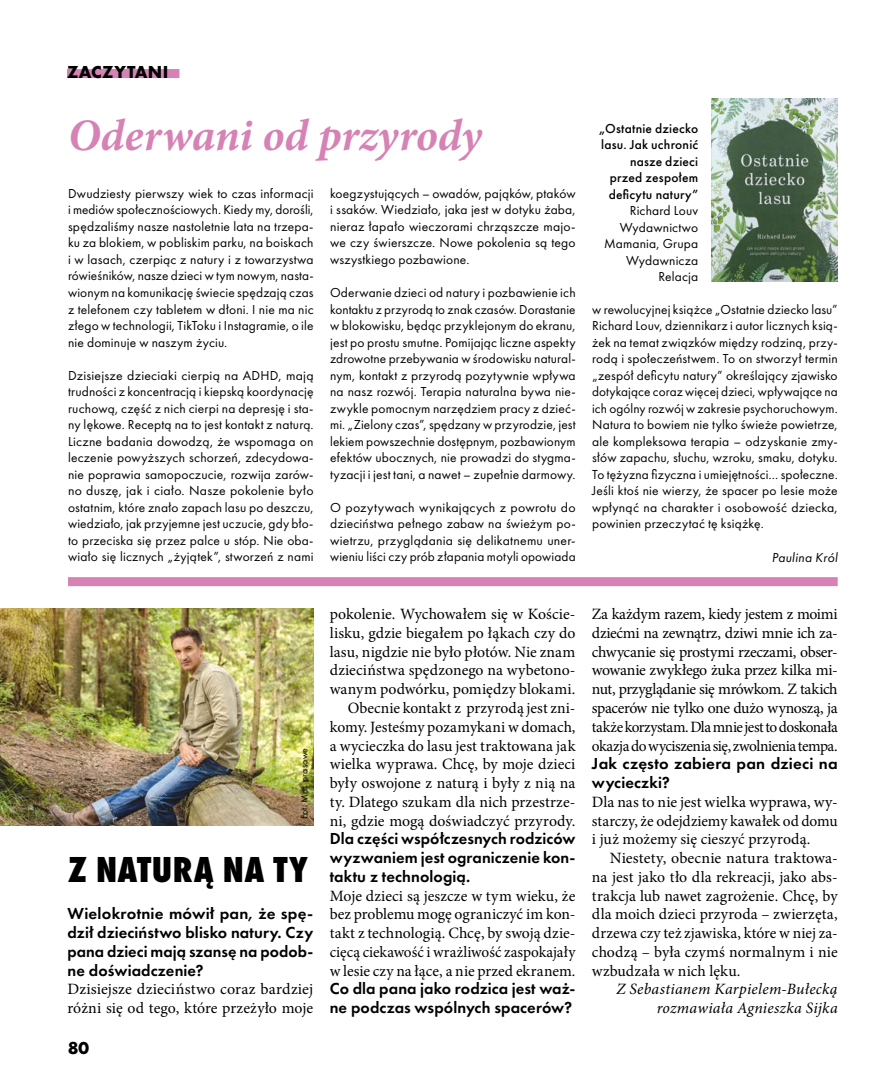
<style>
.page{position:relative;width:893px;height:1085px;background:#fff}
.page>*{position:absolute;margin:0;border:0;box-sizing:border-box;transform-origin:0 0}
.t1{font:italic 700 45px "Minion Pro";letter-spacing:-.005em;color:#d682b5}
.t2{font:800 37.5px "Futura PT Cond";letter-spacing:.015em;color:#000}
.t3{font:700 18px "Futura PT";letter-spacing:.02em;color:#000}
.t4{font:600 16.5px/18.8px "Futura PT";letter-spacing:.005em;color:#000;text-align:justify}
.t5{font:15.75px/18.8px "Minion Pro";color:#000;text-align:justify}
.t6{font:italic 15.75px/18.8px "Minion Pro";letter-spacing:.015em;color:#000;text-align:right}
.t7{font:13.5px/16.5px "Futura PT";letter-spacing:.01em;color:#000;text-align:justify}
.t8{font:500 13.5px/16.5px "Futura PT";letter-spacing:.015em;color:#000;text-align:right}
.t9{font:italic 13.5px "Futura PT";letter-spacing:.02em;color:#000}
.t10{font:9.75px "Futura PT";letter-spacing:.02em;color:#000}
</style>
<div class="page">
<div style="left:67px;top:69px;width:112px;height:9px;background:#d682b5"></div>
<img style="left:712px;top:98px;width:126px;height:183px">
<div style="left:68px;top:577px;width:770px;height:9px;background:#d682b5"></div>
<img style="left:0;top:608px;width:313px;height:217px">
<h3 class="t3" style="left:67px;top:60px;width:103px">ZACZYTANI</h3>
<h1 class="t1" style="left:68px;top:104px;width:415px">Oderwani od przyrody</h1>
<p class="t7" style="left:68px;top:185px;width:247px">Dwudziesty pierwszy wiek to czas informacji i mediów społecznościowych. Kiedy my, dorośli, spędzaliśmy nasze nastoletnie lata na trzepa&shy;ku za blokiem, w pobliskim parku, na boiskach i w lasach, czerpiąc z natury i z towarzystwa rówieśników, nasze dzieci w tym nowym, nasta&shy;wionym na komunikację świecie spędzają czas z telefonem czy tabletem w dłoni. I nie ma nic złego w technologii, TikToku i Instagramie, o ile nie dominuje w naszym życiu.</p>
<p class="t7" style="left:68px;top:366px;width:247px">Dzisiejsze dzieciaki cierpią na ADHD, mają trudności z koncentracją i kiepską koordynację ruchową, część z nich cierpi na depresję i sta&shy;ny lękowe. Receptą na to jest kontakt z naturą.<br>Liczne badania dowodzą, że wspomaga on leczenie powyższych schorzeń, zdecydowa&shy;nie poprawia samopoczucie, rozwija zarów&shy;no duszę, jak i ciało. Nasze pokolenie było ostatnim, które znało zapach lasu po deszczu, wiedziało, jak przyjemne jest uczucie, gdy bło&shy;to przeciska się przez palce u stóp. Nie oba&shy;wiało się licznych „żyjątek”, stworzeń z nami</p>
<p class="t7" style="left:330px;top:185px;width:247px">koegzystujących – owadów, pająków, ptaków i ssaków. Wiedziało, jaka jest w dotyku żaba, nieraz łapało wieczorami chrząszcze majo&shy;we czy świerszcze. Nowe pokolenia są tego wszystkiego pozbawione.</p>
<p class="t7" style="left:330px;top:284px;width:247px">Oderwanie dzieci od natury i pozbawienie ich kontaktu z przyrodą to znak czasów. Dorastanie w blokowisku, będąc przyklejonym do ekranu, jest po prostu smutne. Pomijając liczne aspekty zdrowotne przebywania w środowisku natural&shy;nym, kontakt z przyrodą pozytywnie wpływa na nasz rozwój. Terapia naturalna bywa nie&shy;zwykle pomocnym narzędziem pracy z dzieć&shy;mi. „Zielony czas”, spędzany w przyrodzie, jest lekiem powszechnie dostępnym, pozbawionym efektów ubocznych, nie prowadzi do stygma&shy;tyzacji i jest tani, a nawet – zupełnie darmowy.</p>
<p class="t7" style="left:330px;top:498px;width:247px">O pozytywach wynikających z powrotu do dzieciństwa pełnego zabaw na świeżym po&shy;wietrzu, przyglądania się delikatnemu uner&shy;wieniu liści czy prób złapania motyli opowiada</p>
<p class="t8" style="left:599px;top:120px;width:101px">„Ostatnie dziecko lasu. Jak uchronić nasze dzieci przed zespołem deficytu natury”</p>
<p class="t7" style="left:604px;top:202px;width:96px;text-align:right">Richard Louv<br>Wydawnictwo<br>Mamania, Grupa<br>Wydawnicza<br>Relacja</p>
<p class="t7" style="left:592px;top:301px;width:247px">w rewolucyjnej książce „Ostatnie dziecko lasu” Richard Louv, dziennikarz i autor licznych ksią&shy;żek na temat związków między rodziną, przy&shy;rodą i społeczeństwem. To on stworzył termin „zespół deficytu natury” określający zjawisko dotykające coraz więcej dzieci, wpływające na ich ogólny rozwój w zakresie psychoruchowym.<br>Natura to bowiem nie tylko świeże powietrze, ale kompleksowa terapia – odzyskanie zmy&shy;słów zapachu, słuchu, wzroku, smaku, dotyku.<br>To tężyzna fizyczna i umiejętności… społeczne.<br>Jeśli ktoś nie wierzy, że spacer po lesie może wpłynąć na charakter i osobowość dziecka, powinien przeczytać tę książkę.</p>
<p class="t9" style="left:772px;top:549px;width:67px">Paulina Król</p>
<p class="t10" style="left:299px;top:819px;width:73px;rotate:-90deg">Fot. Mat. prasowe</p>
<h2 class="t2" style="left:68px;top:847px;width:242px">Z NATURĄ NA TY</h2>
<p class="t4" style="left:68px;top:904px;width:247px">Wielokrotnie mówił pan, że spę&shy;dził dzieciństwo blisko natury. Czy pana dzieci mają szansę na podob&shy;ne doświadczenie?</p>
<p class="t5" style="left:68px;top:979px;width:247px">Dzisiejsze dzieciństwo coraz bardziej różni się od tego, które przeżyło moje</p>
<h3 class="t3" style="left:68px;top:1035px;width:23px">80</h3>
<p class="t5" style="left:330px;top:604px;width:247px;text-align:right">pokolenie. Wychowałem się w Koście&shy;lisku, gdzie biegałem po łąkach czy do lasu, nigdzie nie było płotów. Nie znam dzieciństwa spędzonego na wybetono&shy;wanym podwórku, pomiędzy blokami.<br>Obecnie kontakt z przyrodą jest zni&shy;komy. Jesteśmy pozamykani w domach, a wycieczka do lasu jest traktowana jak wielka wyprawa. Chcę, by moje dzieci były oswojone z naturą i były z nią na ty. Dlatego szukam dla nich przestrze&shy;ni, gdzie mogą doświadczyć przyrody.</p>
<p class="t4" style="left:330px;top:829px;width:247px">Dla części współczesnych rodziców wyzwaniem jest ograniczenie kon&shy;taktu z technologią.</p>
<p class="t5" style="left:330px;top:886px;width:247px">Moje dzieci są jeszcze w tym wieku, że bez problemu mogę ograniczyć im kon&shy;takt z technologią. Chcę, by swoją dzie&shy;cięcą ciekawość i wrażliwość zaspokajały w lesie czy na łące, a nie przed ekranem.</p>
<p class="t4" style="left:330px;top:979px;width:247px">Co dla pana jako rodzica jest waż&shy;ne podczas wspólnych spacerów?</p>
<p class="t5" style="left:592px;top:604px;width:247px">Za każdym razem, kiedy jestem z moimi dziećmi na zewnątrz, dziwi mnie ich za&shy;chwycanie się prostymi rzeczami, obser&shy;wowanie zwykłego żuka przez kilka mi&shy;nut, przyglądanie się mrówkom. Z takich spacerów nie tylko one dużo wynoszą, ja także korzystam. Dla mnie jest to doskonała okazja do wyciszenia się, zwolnienia tempa.</p>
<p class="t4" style="left:592px;top:754px;width:247px">Jak często zabiera pan dzieci na wycieczki?</p>
<p class="t5" style="left:592px;top:792px;width:247px">Dla nas to nie jest wielka wyprawa, wy&shy;starczy, że odejdziemy kawałek od domu i już możemy się cieszyć przyrodą.</p>
<p class="t5" style="left:592px;top:848px;width:247px;text-indent:18px">Niestety, obecnie natura traktowa&shy;na jest jako tło dla rekreacji, jako abs&shy;trakcja lub nawet zagrożenie. Chcę, by dla moich dzieci przyroda – zwierzęta, drzewa czy też zjawiska, które w niej za&shy;chodzą – była czymś normalnym i nie wzbudzała w nich lęku.</p>
<p class="t6" style="left:616px;top:979px;width:223px">Z Sebastianem Karpielem-Bułecką rozmawiała Agnieszka Sijka</p>
</div>
